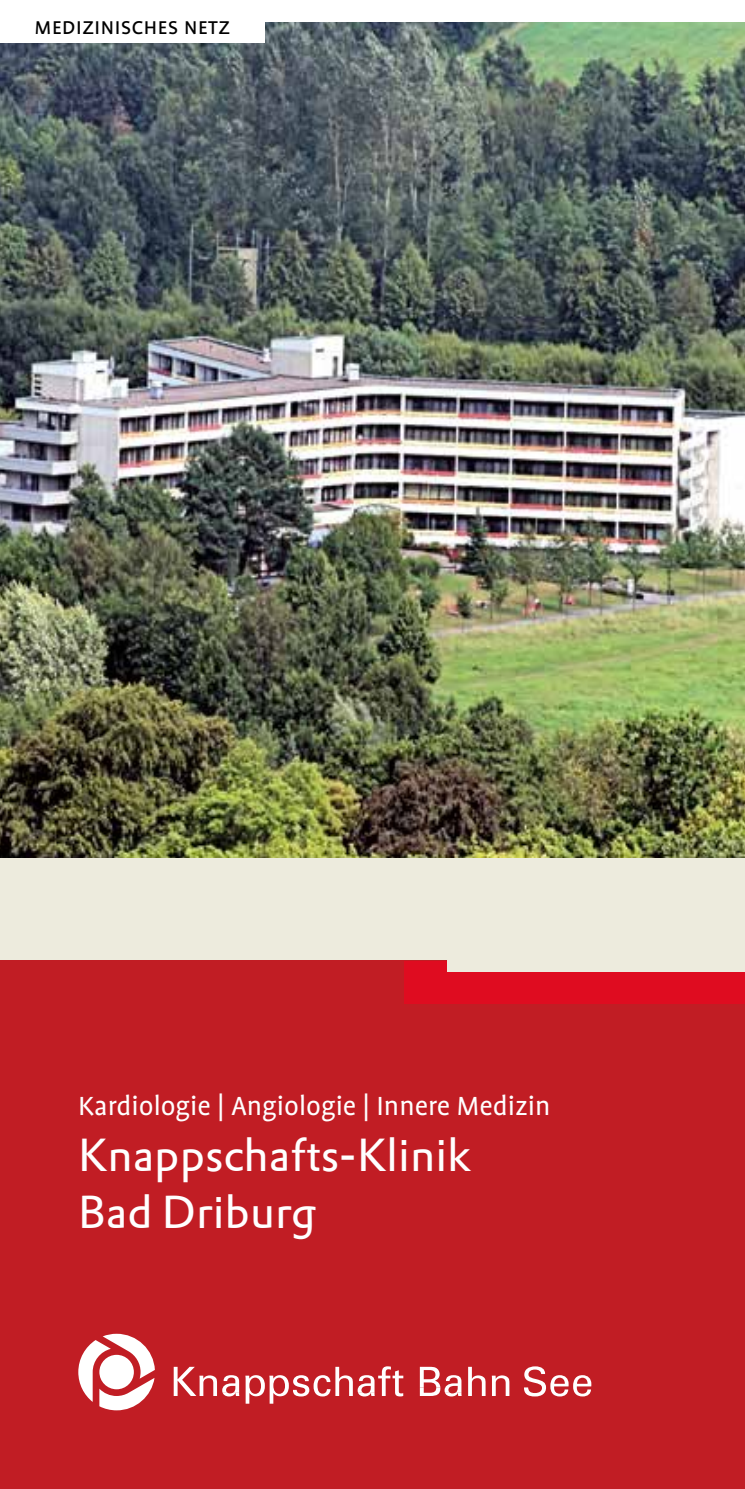
<style>
.page{position:relative;width:745px;height:1489px;background:#fff}
.page>*{position:absolute;margin:0;border:0;box-sizing:border-box;transform-origin:0 0}
.t1{font:45px/56.2px "DTL Prokyon T";color:#fff}
.t2{font:30px "Profile";color:#fff}
.t3{font:25px "Profile SC";color:#000}
</style>
<div class="page">
<img style="left:0;top:22px;width:744px;height:835px">
<div style="left:0;top:0;width:264px;height:43px;background:#fff"></div>
<div style="left:0;top:857px;width:744px;height:103px;background:#edebdd"></div>
<div style="left:0;top:960px;width:744px;height:528px;background:#c11d24"></div>
<div style="left:404px;top:960px;width:340px;height:43px;background:#df0c20"></div>
<div style="left:446px;top:865px;width:298px;height:106px;background:#edebdd"></div>
<svg style="left:173px;top:1366px;width:66px;height:30px"></svg>
<svg style="left:245px;top:1366px;width:158px;height:37px"></svg>
<svg style="left:419px;top:1366px;width:42px;height:30px"></svg>
<svg style="left:468px;top:1366px;width:17px;height:29px"></svg>
<svg style="left:491px;top:1375px;width:18px;height:20px"></svg>
<svg style="left:524px;top:1366px;width:67px;height:30px"></svg>
<svg style="left:78px;top:1333px;width:77px;height:77px"></svg>
<p class="t3" style="left:34px;top:13px;width:198px">medizinisches netz</p>
<p class="t2" style="left:78px;top:1090px;width:473px">Kardiologie | Angiologie | Innere Medizin</p>
<h1 class="t1" style="left:78px;top:1126px;width:394px">Knappschafts-Klinik<br>Bad Driburg</h1>
</div>
